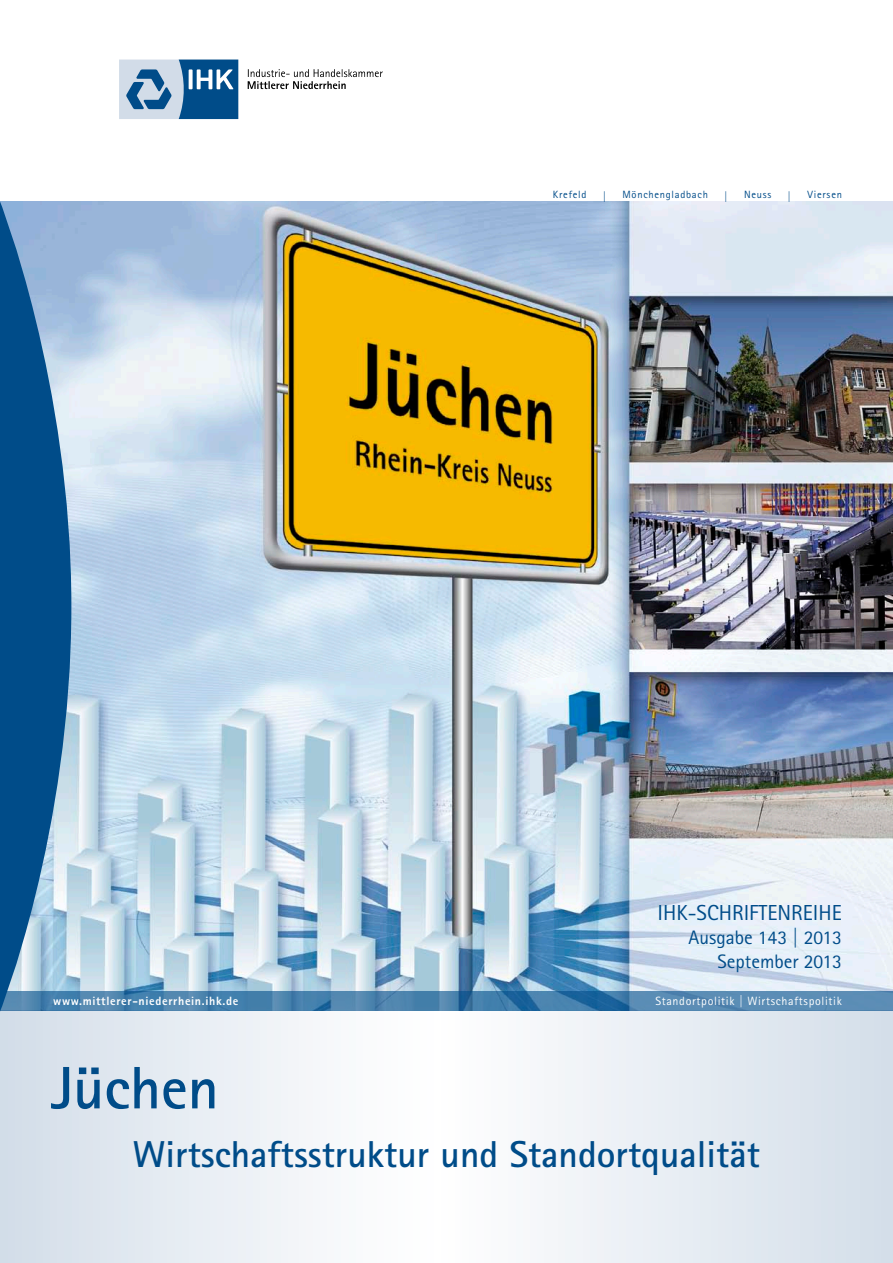
<style>
.page{position:relative;width:893px;height:1263px;background:#fff}
.page>*{position:absolute;margin:0;border:0;box-sizing:border-box;transform-origin:0 0}
.t1{font:700 60px "Rotis Sans Serif Pro";color:#004c89}
.t2{font:700 37.5px "Rotis Sans Serif Pro";color:#004c89}
.t3{font:21.75px "Rotis Sans Serif Pro";color:#004c89}
.t4{font:19.5px/24px "Rotis Sans Serif Pro";color:#004c89;text-align:right}
.t5{font:12px "Rotis Sans Serif Pro";letter-spacing:.055em;color:#fff}
.t6{font:800 12px "Rotis Sans Serif Pro";letter-spacing:.055em;color:#fff}
.t7{font:10.5px "Rotis Sans Serif Pro";letter-spacing:.07em;color:#004c89}
</style>
<div class="page">
<img style="left:71px;top:201px;width:822px;height:790px">
<svg style="left:0;top:1011px;width:893px;height:252px"></svg>
<svg style="left:71px;top:991px;width:822px;height:20px;background:#4982ad"></svg>
<svg style="left:0;top:201px;width:71px;height:810px;background:#3974a5"></svg>
<svg style="left:119px;top:60px;width:119px;height:59px;background:#6491b6"></svg>
<svg style="left:248px;top:69px;width:135px;height:20px"></svg>
<p class="t7" style="left:553px;top:188px;width:35px">Krefeld</p>
<p class="t7" style="left:603px;top:190px;width:5px">|</p>
<p class="t7" style="left:622px;top:188px;width:87px">Mönchengladbach</p>
<p class="t7" style="left:724px;top:190px;width:5px">|</p>
<p class="t7" style="left:744px;top:188px;width:29px">Neuss</p>
<p class="t7" style="left:788px;top:190px;width:5px">|</p>
<p class="t7" style="left:807px;top:188px;width:36px">Viersen</p>
<p class="t3" style="left:657px;top:899px;width:186px">IHK-Sch ri ften reih e</p>
<p class="t4" style="left:688px;top:925px;width:155px">Ausgabe 143 | 2013<br>September 2013</p>
<p class="t6" style="left:53px;top:993px;width:187px">www.mittlerer-niederrhein.ihk.de</p>
<p class="t5" style="left:655px;top:994px;width:188px">Standortpolitik | Wirtschaftspolitik</p>
<h1 class="t1" style="left:51px;top:1050px;width:169px">Jüchen</h1>
<p class="t2" style="left:133px;top:1130px;width:629px">Wirtschaftsstruktur und Standortqualität</p>
</div>
